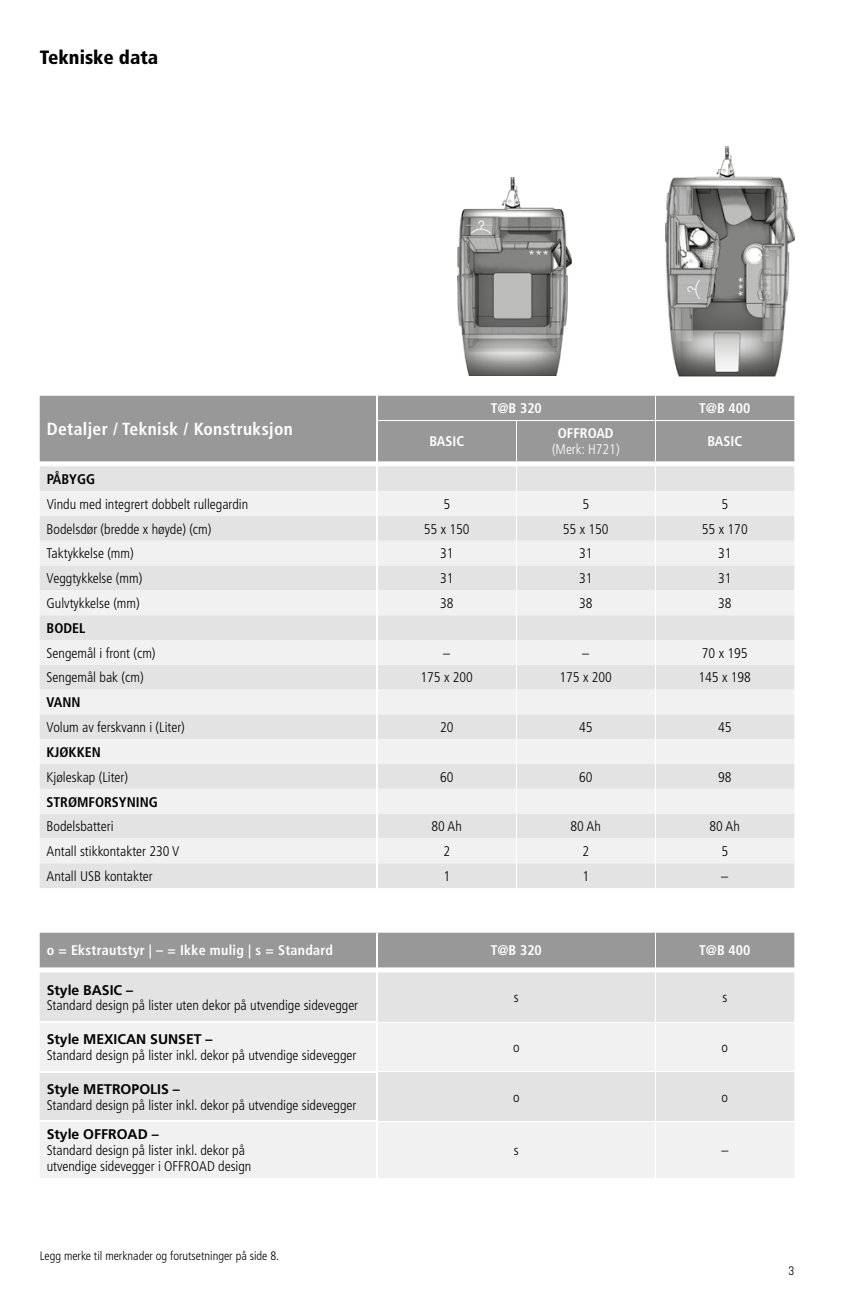
<style>
.page{position:relative;width:844px;height:1290px;background:#fff}
.page>*{position:absolute;margin:0;border:0;box-sizing:border-box;transform-origin:0 0}
.t1{font:900 condensed 19.25px "Frutiger LT Std";color:#000}
.t2{font:700 condensed 17.5px "Frutiger LT Std";letter-spacing:.02em;color:#fff}
.t3{font:300 condensed 14px/15.8px "Frutiger LT Std";color:#000}
.t4{font:700 condensed 14px "Frutiger LT Std";letter-spacing:.01em;color:#fff}
.t5{font:700 14px "Frutiger LT Std";color:#000}
.t6{font:700 condensed 14px "Frutiger LT Std";color:#000}
.t7{font:300 condensed 14px "Frutiger LT Std";color:#fff}
.t8{font:300 condensed 12.25px "Frutiger LT Std";color:#000}
.t9{font:12.25px "Abel Pro";color:#000}
</style>
<div class="page">
<div style="left:40px;top:972px;width:754px;height:49px;background:#e3e3e3"></div>
<svg style="left:40px;top:1023px;width:754px;height:155px;fill:#f1f1f1"></svg>
<hr style="left:654px;top:972px;width:1px;height:49px;background:#fff">
<hr style="left:654px;top:1022px;width:1px;height:49px;background:#fff">
<hr style="left:654px;top:1072px;width:1px;height:49px;background:#fff">
<hr style="left:654px;top:1121px;width:1px;height:57px;background:#fff">
<hr style="left:378px;top:1071px;width:277px;height:1px;background:#fff">
<hr style="left:655px;top:1071px;width:139px;height:1px;background:#fff">
<hr style="left:378px;top:1121px;width:277px;height:1px;background:#fff">
<hr style="left:655px;top:1121px;width:139px;height:1px;background:#fff">
<hr style="left:376px;top:972px;width:2px;height:50px;background:#fff">
<hr style="left:376px;top:1022px;width:2px;height:49px;background:#fff">
<hr style="left:376px;top:1071px;width:2px;height:50px;background:#fff">
<hr style="left:376px;top:1121px;width:2px;height:57px;background:#fff">
<hr style="left:40px;top:1071px;width:336px;height:1px;background:#fff">
<hr style="left:40px;top:1120px;width:336px;height:2px;background:#fff">
<div style="left:40px;top:933px;width:754px;height:34px;background:#999898"></div>
<hr style="left:654px;top:933px;width:1px;height:34px;background:#fff">
<hr style="left:376px;top:933px;width:2px;height:34px;background:#fff">
<img style="left:457px;top:177px;width:114px;height:198px">
<img style="left:665px;top:147px;width:129px;height:229px">
<div style="left:40px;top:396px;width:754px;height:65px;background:#999898"></div>
<svg style="left:654px;top:396px;width:1px;height:24px"></svg>
<hr style="left:515px;top:421px;width:1px;height:40px;background:#fff">
<hr style="left:654px;top:421px;width:1px;height:40px;background:#fff">
<hr style="left:378px;top:420px;width:138px;height:1px;background:#fff">
<hr style="left:516px;top:420px;width:139px;height:1px;background:#fff">
<hr style="left:655px;top:420px;width:139px;height:1px;background:#fff">
<hr style="left:376px;top:396px;width:2px;height:24px;background:#fff">
<hr style="left:376px;top:420px;width:2px;height:41px;background:#fff">
<div style="left:40px;top:466px;width:754px;height:422px;background:#e3e3e3"></div>
<svg style="left:40px;top:491px;width:754px;height:372px;fill:#f1f1f1"></svg>
<svg style="left:515px;top:466px;width:1px;height:422px"></svg>
<svg style="left:654px;top:466px;width:1px;height:422px"></svg>
<hr style="left:376px;top:466px;width:2px;height:25px;background:#fff">
<hr style="left:376px;top:491px;width:2px;height:25px;background:#fff">
<hr style="left:376px;top:516px;width:2px;height:25px;background:#fff">
<hr style="left:376px;top:541px;width:2px;height:24px;background:#fff">
<hr style="left:376px;top:565px;width:2px;height:25px;background:#fff">
<hr style="left:376px;top:590px;width:2px;height:25px;background:#fff">
<hr style="left:376px;top:615px;width:2px;height:25px;background:#fff">
<hr style="left:376px;top:640px;width:2px;height:25px;background:#fff">
<hr style="left:376px;top:665px;width:2px;height:24px;background:#fff">
<hr style="left:376px;top:689px;width:2px;height:25px;background:#fff">
<hr style="left:376px;top:714px;width:2px;height:25px;background:#fff">
<hr style="left:376px;top:739px;width:2px;height:25px;background:#fff">
<hr style="left:376px;top:764px;width:2px;height:25px;background:#fff">
<hr style="left:376px;top:789px;width:2px;height:24px;background:#fff">
<hr style="left:376px;top:813px;width:2px;height:25px;background:#fff">
<hr style="left:376px;top:838px;width:2px;height:25px;background:#fff">
<hr style="left:376px;top:863px;width:2px;height:25px;background:#fff">
<h1 class="t1" style="left:40px;top:46px;width:120px">Tekniske data</h1>
<p class="t2" style="left:47px;top:419px;width:248px">Detaljer / Teknisk / Konstruksjon</p>
<p class="t4" style="left:429px;top:433px;width:36px">BASIC</p>
<p class="t4" style="left:490px;top:400px;width:53px">T@B 320</p>
<p class="t4" style="left:699px;top:400px;width:53px">T@B 400</p>
<p class="t4" style="left:557px;top:424px;width:57px">OFFROAD</p>
<p class="t7" style="left:552px;top:442px;width:69px">(Merk: H721)</p>
<p class="t4" style="left:707px;top:433px;width:36px">BASIC</p>
<p class="t6" style="left:47px;top:471px;width:50px">PÅBYGG</p>
<p class="t3" style="left:47px;top:496px;width:203px">Vindu med integrert dobbelt rullegardin</p>
<p class="t3" style="left:443px;top:496px;width:8px">5</p>
<p class="t3" style="left:582px;top:496px;width:8px">5</p>
<p class="t3" style="left:721px;top:496px;width:8px">5</p>
<p class="t3" style="left:47px;top:521px;width:166px">Bodelsdør (bredde x høyde) (cm)</p>
<p class="t3" style="left:424px;top:521px;width:47px">55 x 150</p>
<p class="t3" style="left:562px;top:521px;width:47px">55 x 150</p>
<p class="t3" style="left:701px;top:521px;width:47px">55 x 170</p>
<p class="t3" style="left:47px;top:546px;width:89px">Taktykkelse (mm)</p>
<p class="t3" style="left:440px;top:546px;width:15px">31</p>
<p class="t3" style="left:579px;top:546px;width:15px">31</p>
<p class="t3" style="left:718px;top:546px;width:15px">31</p>
<p class="t3" style="left:47px;top:571px;width:97px">Veggtykkelse (mm)</p>
<p class="t3" style="left:440px;top:571px;width:15px">31</p>
<p class="t3" style="left:579px;top:571px;width:15px">31</p>
<p class="t3" style="left:717px;top:571px;width:15px">31</p>
<p class="t3" style="left:47px;top:595px;width:95px">Gulvtykkelse (mm)</p>
<p class="t3" style="left:440px;top:595px;width:15px">38</p>
<p class="t3" style="left:579px;top:595px;width:15px">38</p>
<p class="t3" style="left:717px;top:595px;width:15px">38</p>
<p class="t6" style="left:47px;top:620px;width:40px">BODEL</p>
<p class="t3" style="left:47px;top:645px;width:110px">Sengemål i front (cm)</p>
<p class="t3" style="left:443px;top:645px;width:8px">–</p>
<p class="t3" style="left:582px;top:645px;width:8px">–</p>
<p class="t3" style="left:701px;top:645px;width:47px">70 x 195</p>
<p class="t3" style="left:47px;top:670px;width:98px">Sengemål bak (cm)</p>
<p class="t3" style="left:420px;top:670px;width:54px">175 x 200</p>
<p class="t3" style="left:559px;top:670px;width:54px">175 x 200</p>
<p class="t3" style="left:698px;top:670px;width:54px">145 x 198</p>
<p class="t6" style="left:47px;top:694px;width:36px">VANN</p>
<p class="t3" style="left:47px;top:719px;width:140px">Volum av ferskvann i (Liter)</p>
<p class="t3" style="left:440px;top:719px;width:15px">20</p>
<p class="t3" style="left:579px;top:719px;width:15px">45</p>
<p class="t3" style="left:717px;top:719px;width:15px">45</p>
<p class="t6" style="left:47px;top:744px;width:56px">KJØKKEN</p>
<p class="t3" style="left:47px;top:769px;width:83px">Kjøleskap (Liter)</p>
<p class="t3" style="left:440px;top:769px;width:15px">60</p>
<p class="t3" style="left:579px;top:769px;width:15px">60</p>
<p class="t3" style="left:717px;top:769px;width:15px">98</p>
<p class="t6" style="left:47px;top:793px;width:113px">STRØMFORSYNING</p>
<p class="t3" style="left:47px;top:819px;width:68px">Bodelsbatteri</p>
<p class="t3" style="left:431px;top:819px;width:32px">80 Ah</p>
<p class="t3" style="left:570px;top:819px;width:32px">80 Ah</p>
<p class="t3" style="left:709px;top:819px;width:32px">80 Ah</p>
<p class="t3" style="left:47px;top:844px;width:134px">Antall stikkontakter 230 V</p>
<p class="t3" style="left:443px;top:844px;width:8px">2</p>
<p class="t3" style="left:582px;top:844px;width:8px">2</p>
<p class="t3" style="left:721px;top:844px;width:8px">5</p>
<p class="t3" style="left:47px;top:868px;width:108px">Antall USB kontakter</p>
<p class="t3" style="left:443px;top:868px;width:8px">1</p>
<p class="t3" style="left:582px;top:868px;width:8px">1</p>
<p class="t3" style="left:721px;top:868px;width:8px">–</p>
<p class="t4" style="left:47px;top:942px;width:288px">o = Ekstrautstyr | – = Ikke mulig | s = Standard</p>
<p class="t4" style="left:490px;top:942px;width:53px">T@B 320</p>
<p class="t4" style="left:699px;top:942px;width:53px">T@B 400</p>
<p class="t5" style="left:47px;top:981px;width:88px">Style BASIC –</p>
<p class="t3" style="left:47px;top:998px;width:313px">Standard design på lister uten dekor på utvendige sidevegger</p>
<p class="t5" style="left:47px;top:1031px;width:167px">Style MEXICAN SUNSET –</p>
<p class="t3" style="left:47px;top:1047px;width:311px">Standard design på lister inkl. dekor på utvendige sidevegger</p>
<p class="t5" style="left:47px;top:1081px;width:135px">Style METROPOLIS –</p>
<p class="t3" style="left:47px;top:1097px;width:311px">Standard design på lister inkl. dekor på utvendige sidevegger</p>
<p class="t3" style="left:513px;top:990px;width:6px">s</p>
<p class="t3" style="left:722px;top:990px;width:6px">s</p>
<p class="t3" style="left:513px;top:1039px;width:8px">o</p>
<p class="t3" style="left:721px;top:1039px;width:8px">o</p>
<p class="t3" style="left:513px;top:1089px;width:8px">o</p>
<p class="t3" style="left:721px;top:1089px;width:8px">o</p>
<p class="t5" style="left:47px;top:1126px;width:114px">Style OFFROAD –</p>
<p class="t3" style="left:47px;top:1142px;width:206px">Standard design på lister inkl. dekor på utvendige sidevegger i OFFROAD design</p>
<p class="t3" style="left:513px;top:1142px;width:6px">s</p>
<p class="t3" style="left:721px;top:1142px;width:8px">–</p>
<p class="t8" style="left:40px;top:1249px;width:241px">Legg merke til merknader og forutsetninger på side 8.</p>
<p class="t9" style="left:787px;top:1263px;width:8px">3</p>
</div>
